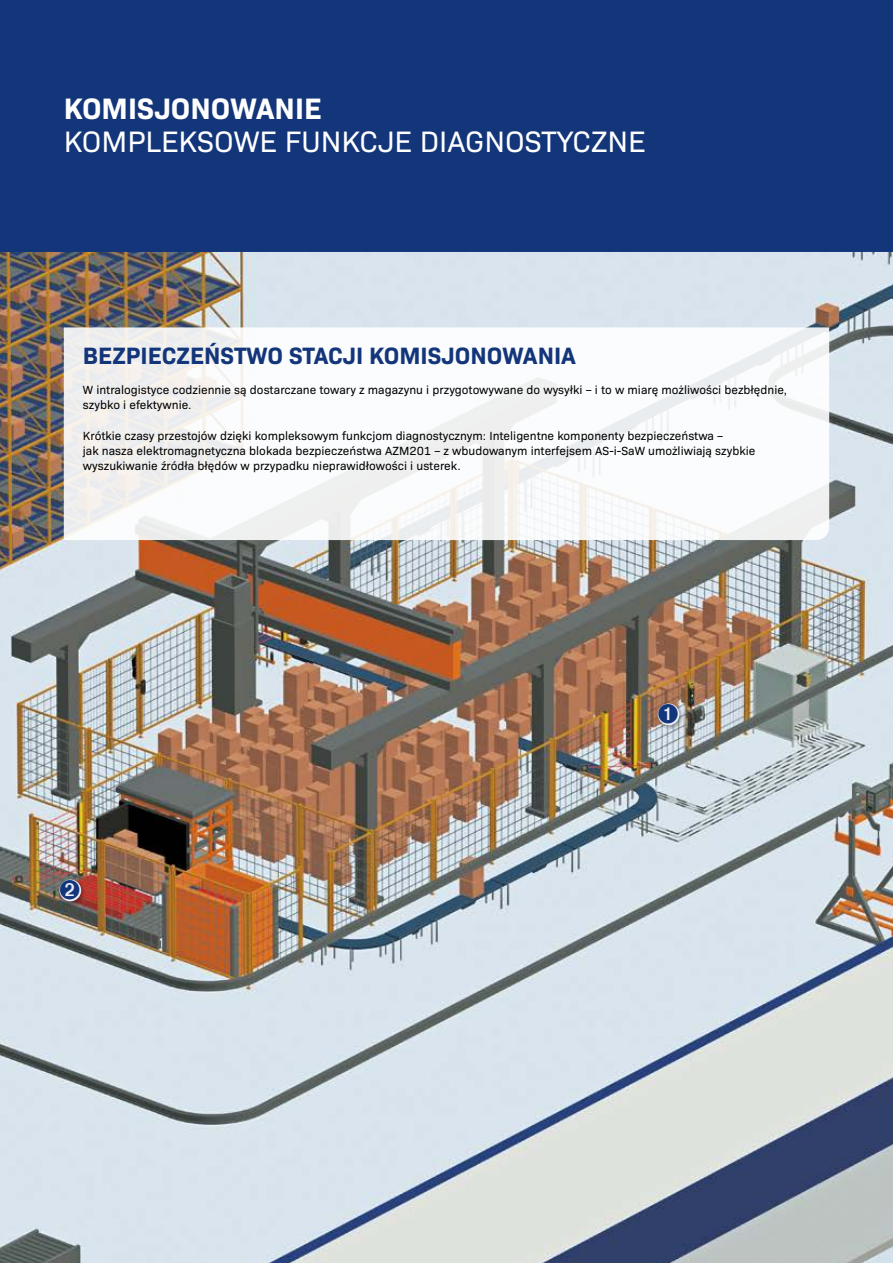
<style>
.page{position:relative;width:893px;height:1263px;background:#fff}
.page>*{position:absolute;margin:0;border:0;box-sizing:border-box;transform-origin:0 0}
.t1{font:30px "Bio Sans";color:#fff}
.t2{font:700 30px "Bio Sans";color:#fff}
.t3{font:700 24px "Bio Sans";color:#13357a}
.t4{font:12px/15.1px "Bio Sans";color:#000}
</style>
<div class="page">
<img style="left:0;top:252px;width:893px;height:1011px">
<div style="left:0;top:0;width:893px;height:252px;background:#13357a"></div>
<svg style="left:64px;top:327px;width:765px;height:213px"></svg>
<div style="left:656px;top:702px;width:29px;height:28px;background:#000;opacity:.35"></div>
<div style="left:658px;top:703px;width:21px;height:22px;background:#e9eef9;border-radius:50%"></div>
<div style="left:58px;top:878px;width:28px;height:28px;background:#000;opacity:.35"></div>
<svg style="left:59px;top:879px;width:22px;height:22px"></svg>
<svg style="left:658px;top:704px;width:20px;height:19px"></svg>
<svg style="left:60px;top:880px;width:19px;height:19px"></svg>
<h1 class="t2" style="left:64px;top:86px;width:259px">KOMISJONOWANIE</h1>
<h1 class="t1" style="left:64px;top:120px;width:583px">KOMPLEKSOWE FUNKCJE DIAGNOSTYCZNE</h1>
<h2 class="t3" style="left:83px;top:337px;width:495px">BEZPIECZEŃSTWO STACJI KOMISJONOWANIA</h2>
<p class="t4" style="left:83px;top:381px;width:706px">W intralogistyce codziennie są dostarczane towary z magazynu i przygotowywane do wysyłki – i to w miarę możliwości bezbłędnie, szybko i efektywnie.</p>
<p class="t4" style="left:83px;top:427px;width:674px">Krótkie czasy przestojów dzięki kompleksowym funkcjom diagnostycznym: Inteligentne komponenty bezpieczeństwa –<br>jak nasza elektromagnetyczna blokada bezpieczeństwa AZM201 – z wbudowanym interfejsem AS-i-SaW umożliwiają szybkie wyszukiwanie źródła błędów w przypadku nieprawidłowości i usterek.</p>
</div>
